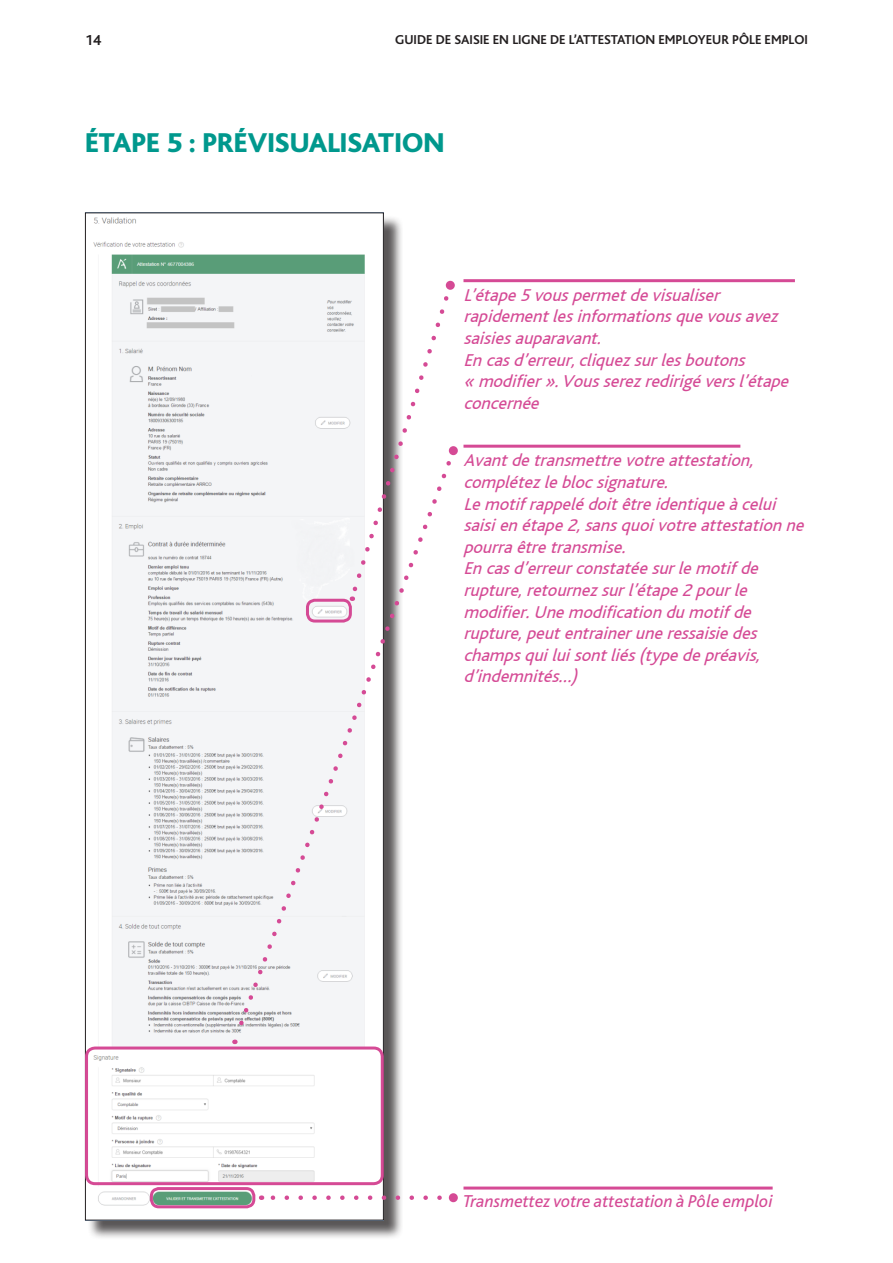
<style>
.page{position:relative;width:893px;height:1263px;background:#fff}
.page>*{position:absolute;margin:0;border:0;box-sizing:border-box;transform-origin:0 0}
.t1{font:800 28.5px "Bliss";color:#00988d}
.t2{font:italic 18px/21.6px "Bliss";color:#d54a95}
.t3{font:italic 18px "Bliss";color:#d54a95}
.t4{font:700 15px "Bliss";color:#231f20}
.t5{font:700 13.5px "Bliss";color:#231f20}
</style>
<div class="page">
<hr style="left:463px;top:279px;width:332px;height:3px;background:#d54a95">
<hr style="left:463px;top:1186px;width:310px;height:3px;background:#d54a95">
<hr style="left:463px;top:445px;width:277px;height:3px;background:#d54a95">
<div style="left:87px;top:215px;width:316px;height:1025px;background:#231f20;opacity:.75"></div>
<svg style="left:87px;top:215px;width:295px;height:1003px"></svg>
<div style="left:85px;top:1046px;width:299px;height:139px;border:3px solid #d54a95;border-radius:9px"></div>
<div style="left:150px;top:1187px;width:105px;height:21px;border:3px solid #d54a95;border-radius:8px"></div>
<div style="left:446px;top:281px;width:9px;height:9px;background:#d54a95;border-radius:50%"></div>
<svg style="left:231px;top:457px;width:172px;height:584px"></svg>
<svg style="left:348px;top:283px;width:106px;height:318px"></svg>
<div style="left:449px;top:446px;width:9px;height:9px;background:#d54a95;border-radius:50%"></div>
<svg style="left:268px;top:1195px;width:172px;height:5px"></svg>
<div style="left:449px;top:1193px;width:9px;height:9px;background:#d54a95;border-radius:50%"></div>
<p class="t4" style="left:85px;top:33px;width:18px">14</p>
<p class="t5" style="left:395px;top:33px;width:414px">GUIDE DE SAISIE EN LIGNE DE L’ATTESTATION EMPLOYEUR PÔLE EMPLOI</p>
<p class="t1" style="left:85px;top:128px;width:361px">ÉTAPE 5 : PRÉVISUALISATION</p>
<p class="t2" style="left:463px;top:284px;width:331px">L’étape5vouspermetdevisualiser rapidementlesinformationsquevousavez saisiesauparavant.<br>Encasd’erreur,cliquezsurlesboutons<br>« modifier».Vousserezredirigéversl’étape concernée</p>
<p class="t2" style="left:463px;top:450px;width:347px">Avantdetransmettrevotreattestation, complétezleblocsignature.<br>Lemotifrappelédoitêtreidentiqueàcelui saisienétape2,sansquoivotreattestationne pourraêtretransmise.<br>Encasd’erreurconstatéesurlemotifde rupture,retournezsurl’étape2pourle modifier.Unemodificationdumotifde rupture,peutentraineruneressaisiedes champsquiluisontliés(typedepréavis, d’indemnités…)</p>
<p class="t3" style="left:463px;top:1191px;width:311px">Transmettez votre attestation à Pôle emploi</p>
</div>
